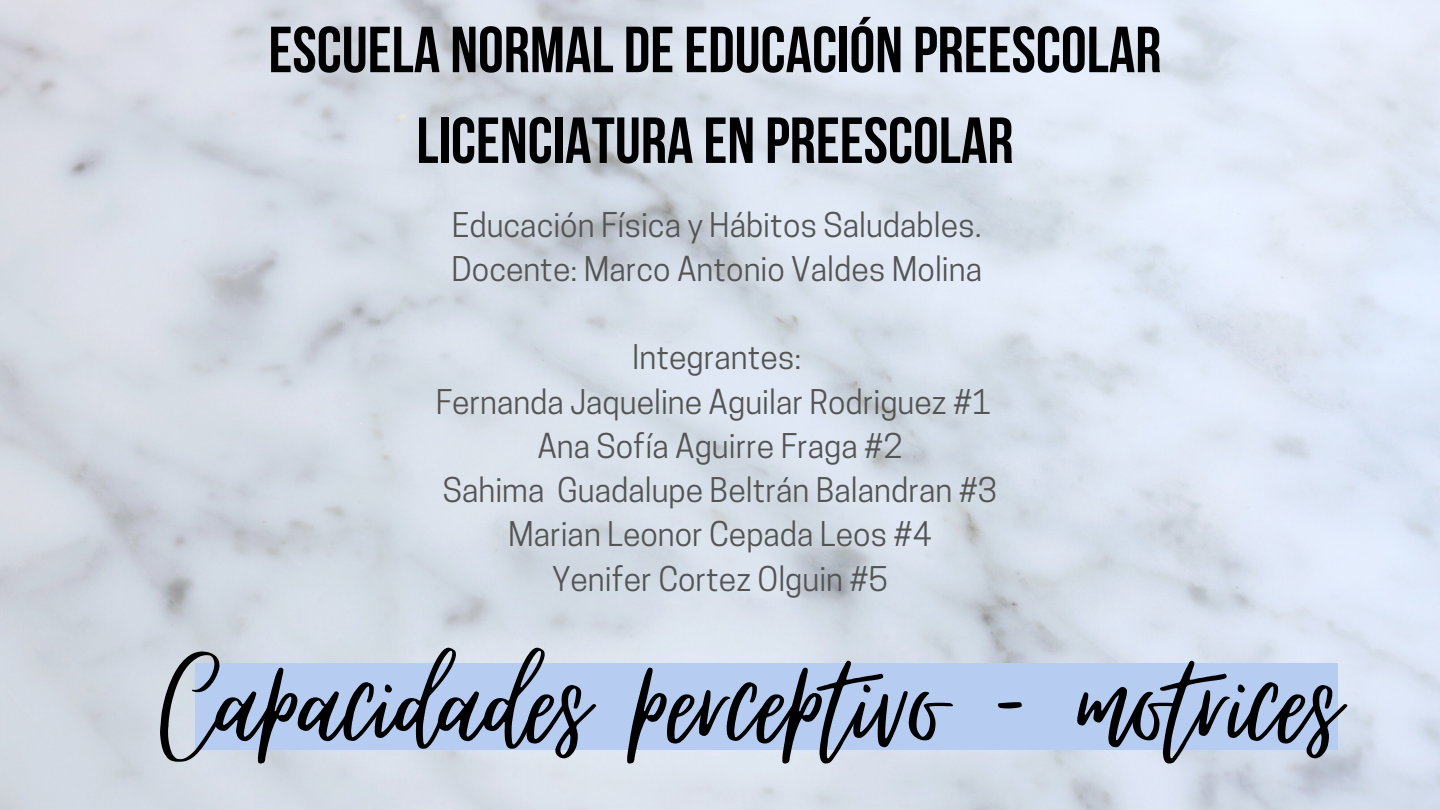
<style>
.page{position:relative;width:1440px;height:810px;background:#fff}
.page>*{position:absolute;margin:0;border:0;box-sizing:border-box;transform-origin:0 0}
.t1{font:173.6px "Virtual";color:#000}
.t2{font:65px/90.8px "Bebas Neue Cyrillic";color:#000;text-align:center}
.t3{font:32px/44.2px "Cooper Hewitt";color:#545454}
</style>
<div class="page">
<div style="left:195px;top:663px;width:1143px;height:87px;background:#b7ccf1"></div>
<h2 class="t2" style="left:268px;top:11px;width:894px">ESCUELA NORMAL DEEDUCACIÓN PREESCOLAR<br>LICENCIATURA EN PREESCOLAR</h2>
<p class="t3" style="left:451px;top:207px;width:532px">Educación Física y Hábitos Saludables.<br>Docente: Marco Antonio Valdes Molina</p>
<p class="t3" style="left:436px;top:339px;width:563px;text-align:center">Integrantes:<br>Fernanda Jaqueline Aguilar Rodriguez #1<br>Ana Sofía Aguirre Fraga #2<br>Sahima Guadalupe Beltrán Balandran #3<br>Marian Leonor Cepada Leos #4<br>Yenifer Cortez Olguin #5</p>
<h1 class="t1" style="left:163px;top:610px;width:1177px">Capacidades perceptivo - motrices</h1>
</div>
